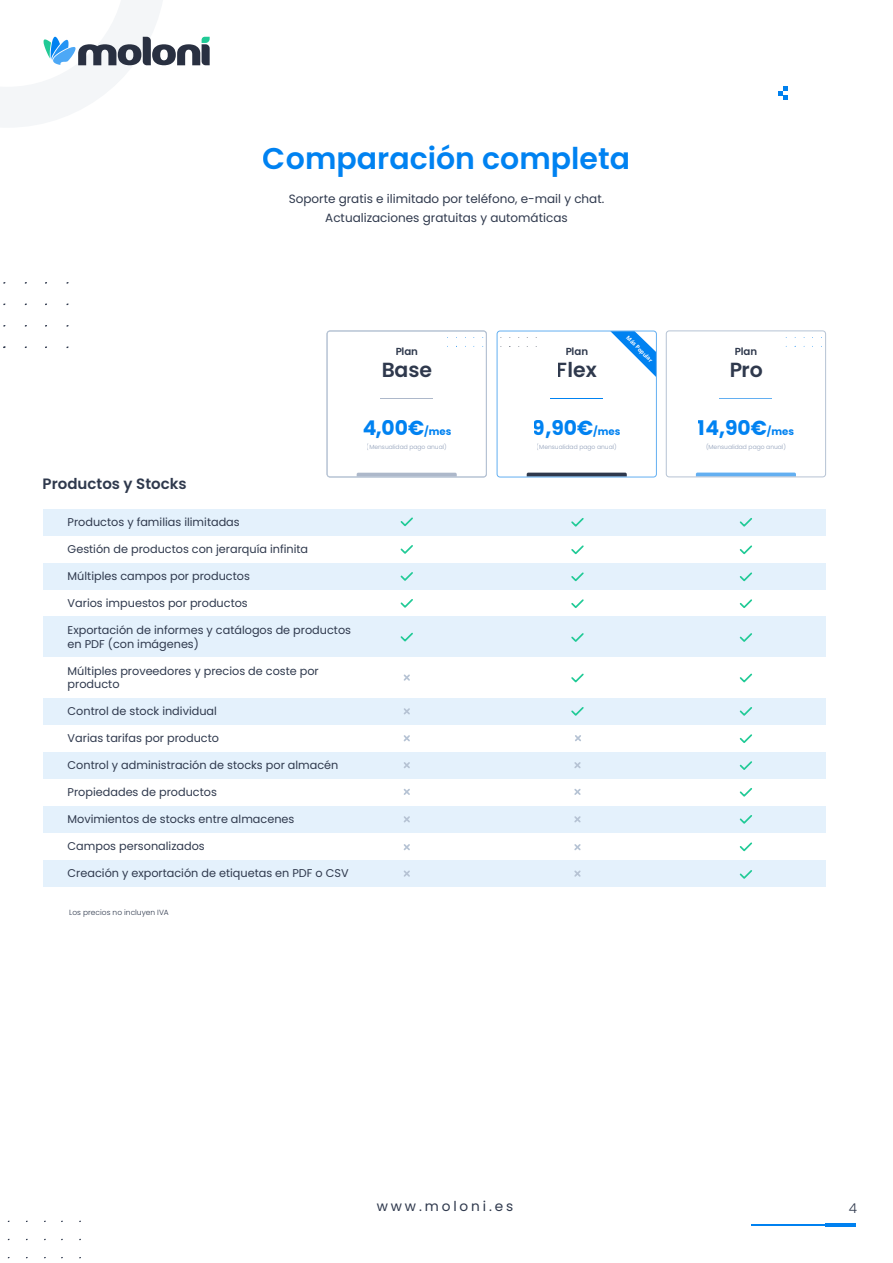
<style>
.page{position:relative;width:893px;height:1263px;background:#fff}
.page>*{position:absolute;margin:0;border:0;box-sizing:border-box;transform-origin:0 0}
.t1{font:600 30px "Poppins";color:#0082f1}
.t2{font:600 20.4px "Poppins";color:#2f394d}
.t3{font:700 20.25px "Poppins";color:#0082f1}
.t4{font:600 15px "Poppins";color:#2f394d}
.t5{font:13.65px "Poppins";letter-spacing:.21em;color:#2f394d}
.t6{font:300 13.5px "Poppins";color:#2f394d}
.t7{font:12px/19.2px "Poppins";color:#2f394d;text-align:center}
.t8{font:11.25px/13.5px "Poppins";color:#2f394d}
.t9{font:600 10.2px "Poppins";color:#2f394d}
.t10{font:300 7.5px "Poppins";color:#2f394d}
.t11{font:300 6px "Poppins";color:#8f9eb8}
.t12{font:700 5.55px "Open Sans";color:#fff}
.s1{font-size:10.2px}
</style>
<div class="page">
<div style="left:44px;top:509px;width:782px;height:26px;background:#e4f1fc"></div>
<div style="left:44px;top:563px;width:782px;height:27px;background:#e4f1fc"></div>
<div style="left:44px;top:698px;width:782px;height:27px;background:#e4f1fc"></div>
<div style="left:44px;top:752px;width:782px;height:27px;background:#e4f1fc"></div>
<div style="left:44px;top:806px;width:782px;height:27px;background:#e4f1fc"></div>
<div style="left:44px;top:860px;width:782px;height:27px;background:#e4f1fc"></div>
<div style="left:44px;top:617px;width:782px;height:40px;background:#e4f1fc"></div>
<svg style="left:403px;top:708px;width:7px;height:7px"></svg>
<svg style="left:403px;top:735px;width:7px;height:7px"></svg>
<svg style="left:403px;top:762px;width:7px;height:6px"></svg>
<svg style="left:574px;top:762px;width:7px;height:6px"></svg>
<svg style="left:575px;top:735px;width:6px;height:7px"></svg>
<svg style="left:574px;top:789px;width:7px;height:6px"></svg>
<svg style="left:574px;top:816px;width:7px;height:7px"></svg>
<svg style="left:574px;top:844px;width:7px;height:7px"></svg>
<svg style="left:574px;top:870px;width:7px;height:7px"></svg>
<svg style="left:403px;top:788px;width:7px;height:7px"></svg>
<svg style="left:403px;top:816px;width:7px;height:7px"></svg>
<svg style="left:403px;top:844px;width:7px;height:7px"></svg>
<svg style="left:404px;top:870px;width:6px;height:7px"></svg>
<svg style="left:403px;top:674px;width:7px;height:7px"></svg>
<svg style="left:400px;top:572px;width:13px;height:9px"></svg>
<svg style="left:400px;top:517px;width:13px;height:10px"></svg>
<svg style="left:400px;top:545px;width:13px;height:9px"></svg>
<svg style="left:400px;top:599px;width:13px;height:9px"></svg>
<svg style="left:400px;top:632px;width:13px;height:10px"></svg>
<svg style="left:571px;top:572px;width:13px;height:10px"></svg>
<svg style="left:571px;top:518px;width:13px;height:9px"></svg>
<svg style="left:571px;top:545px;width:13px;height:10px"></svg>
<svg style="left:571px;top:599px;width:13px;height:9px"></svg>
<svg style="left:571px;top:673px;width:13px;height:10px"></svg>
<svg style="left:571px;top:707px;width:13px;height:9px"></svg>
<svg style="left:571px;top:633px;width:13px;height:9px"></svg>
<svg style="left:739px;top:572px;width:13px;height:10px"></svg>
<svg style="left:739px;top:518px;width:13px;height:9px"></svg>
<svg style="left:739px;top:545px;width:13px;height:10px"></svg>
<svg style="left:739px;top:599px;width:13px;height:9px"></svg>
<svg style="left:739px;top:673px;width:14px;height:10px"></svg>
<svg style="left:739px;top:707px;width:13px;height:9px"></svg>
<svg style="left:739px;top:633px;width:13px;height:9px"></svg>
<svg style="left:739px;top:734px;width:13px;height:9px"></svg>
<svg style="left:739px;top:761px;width:13px;height:9px"></svg>
<svg style="left:739px;top:788px;width:14px;height:9px"></svg>
<svg style="left:739px;top:815px;width:13px;height:9px"></svg>
<svg style="left:739px;top:842px;width:13px;height:10px"></svg>
<svg style="left:739px;top:870px;width:13px;height:9px"></svg>
<svg style="left:0;top:0;width:210px;height:127px"></svg>
<hr style="left:751px;top:1224px;width:105px;height:1px;background:#0081f0">
<hr style="left:826px;top:1223px;width:30px;height:4px;background:#0081f0">
<svg style="left:779px;top:86px;width:9px;height:14px"></svg>
<svg style="left:357px;top:473px;width:100px;height:2px"></svg>
<hr style="left:380px;top:398px;width:53px;height:1px;background:#adb8ca">
<div style="left:327px;top:331px;width:160px;height:146px;border:1px solid #b6c3d4;border-radius:3px"></div>
<svg style="left:696px;top:473px;width:100px;height:2px"></svg>
<div style="left:666px;top:331px;width:160px;height:146px;border:1px solid #b6c3d4;border-radius:3px"></div>
<hr style="left:720px;top:398px;width:52px;height:1px;background:#63aff1">
<svg style="left:527px;top:473px;width:100px;height:2px"></svg>
<hr style="left:550px;top:398px;width:53px;height:1px;background:#0082f1">
<svg style="left:612px;top:333px;width:43px;height:43px"></svg>
<div style="left:497px;top:331px;width:160px;height:146px;border:1px solid #63aff1;border-radius:3px"></div>
<h1 class="t1" style="left:263px;top:141px;width:369px">Comparación completa</h1>
<p class="t7" style="left:289px;top:189px;width:317px">Soporte gratis e ilimitado por teléfono, e-mail y chat.<br>Actualizaciones gratuitas y automáticas</p>
<p class="t9" style="left:395px;top:346px;width:24px">Plan</p>
<h2 class="t2" style="left:381px;top:358px;width:52px">Base</h2>
<p class="t9" style="left:565px;top:346px;width:24px">Plan</p>
<h2 class="t2" style="left:557px;top:358px;width:42px">Flex</h2>
<p class="t12" style="left:630px;top:334px;width:36px;rotate:45deg">Más Popular</p>
<h3 class="t4" style="left:43px;top:475px;width:146px">Productos y Stocks</h3>
<p class="t8" style="left:68px;top:516px;width:174px">Productos y familias ilimitadas</p>
<p class="t8" style="left:68px;top:543px;width:242px">Gestión de productos con jerarquía infinita</p>
<p class="t8" style="left:68px;top:570px;width:184px">Múltiples campos por productos</p>
<p class="t8" style="left:68px;top:597px;width:182px">Varios impuestos por productos</p>
<p class="t8" style="left:68px;top:624px;width:285px">Exportación de informes y catálogos de productos en PDF (con imágenes)</p>
<p class="t8" style="left:68px;top:664px;width:253px">Múltiples proveedores y precios de coste por producto</p>
<p class="t8" style="left:68px;top:705px;width:151px">Control de stock individual</p>
<p class="t8" style="left:68px;top:732px;width:153px">Varias tarifas por producto</p>
<p class="t8" style="left:68px;top:759px;width:272px">Control y administración de stocks por almacén</p>
<p class="t8" style="left:68px;top:786px;width:151px">Propiedades de productos</p>
<p class="t8" style="left:68px;top:813px;width:228px">Movimientos de stocks entre almacenes</p>
<p class="t8" style="left:68px;top:840px;width:139px">Campos personalizados</p>
<p class="t8" style="left:68px;top:867px;width:283px">Creación y exportación de etiquetas en PDF o CSV</p>
<p class="t10" style="left:69px;top:908px;width:101px">Los precios no incluyen IVA</p>
<h3 class="t3" style="left:362px;top:416px;width:91px">4,00€<span class="s1">/mes</span></h3>
<p class="t11" style="left:367px;top:444px;width:81px">(Mensualidad pago anual)</p>
<h3 class="t3" style="left:533px;top:416px;width:89px">9,90€<span class="s1">/mes</span></h3>
<p class="t11" style="left:537px;top:444px;width:81px">(Mensualidad pago anual)</p>
<p class="t9" style="left:735px;top:346px;width:24px">Plan</p>
<h2 class="t2" style="left:729px;top:358px;width:35px">Pro</h2>
<h3 class="t3" style="left:698px;top:416px;width:98px">14,90€<span class="s1">/mes</span></h3>
<p class="t11" style="left:706px;top:444px;width:81px">(Mensualidad pago anual)</p>
<p class="t5" style="left:377px;top:1199px;width:138px">www.moloni.es</p>
<p class="t6" style="left:849px;top:1200px;width:10px">4</p>
</div>
